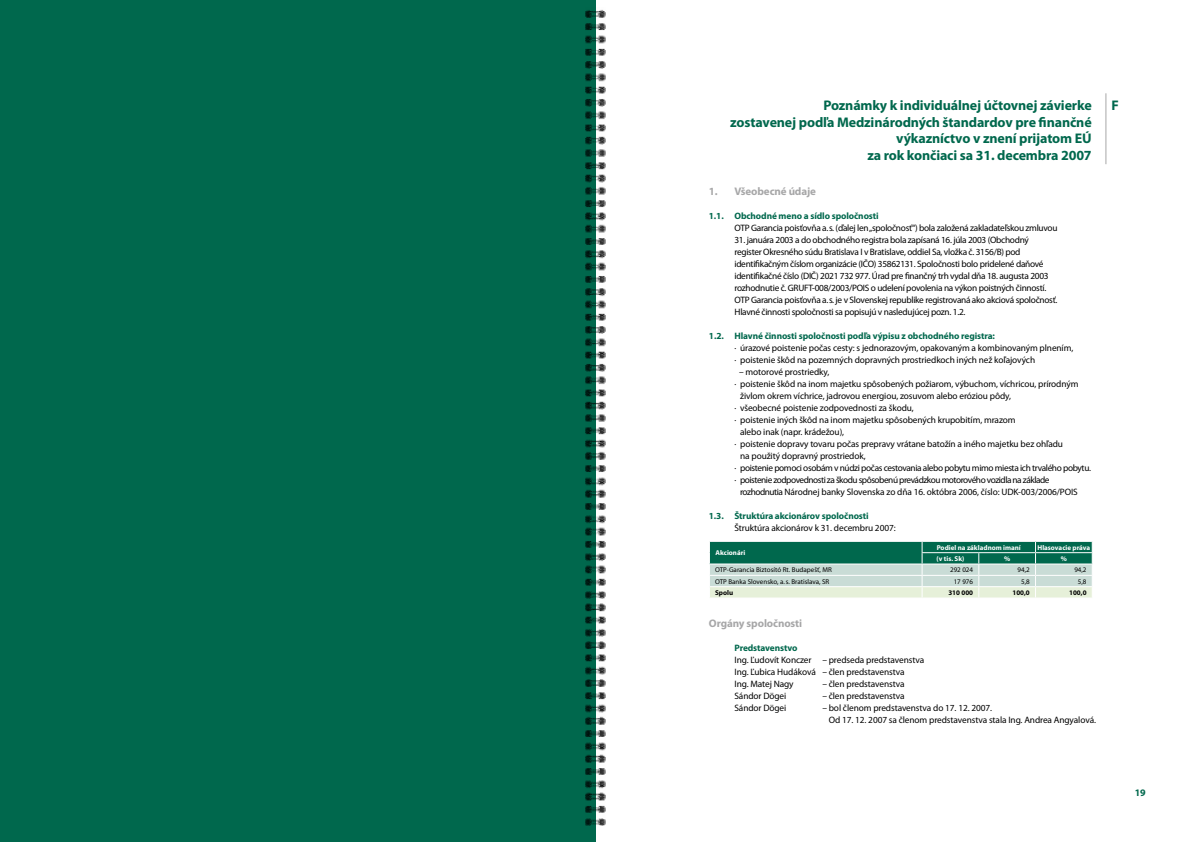
<style>
.page{position:relative;width:1191px;height:842px;background:#fff}
.page>*{position:absolute;margin:0;border:0;box-sizing:border-box;transform-origin:0 0}
.t1{font:700 14px/16.8px "Myriad Pro";letter-spacing:-.01em;color:#00684d;text-align:right}
.t2{font:700 11px "Myriad Pro";letter-spacing:-.01em;color:#a7a7a8}
.t3{font:700 10px "Myriad Pro";color:#00684d}
.t4{font:9.3px/12px "Myriad Pro";letter-spacing:-.015em;color:#000}
.t5{font:700 9.3px "Myriad Pro";letter-spacing:-.01em;color:#00684d}
.t6{font:9.3px "Myriad Pro";letter-spacing:-.04em;color:#000}
.t7{font:9.3px "Myriad Pro";letter-spacing:-.05em;color:#000}
.t8{font:7px "Myriad Pro";color:#000}
.t9{font:700 7px "Myriad Pro";color:#fff}
.t10{font:700 7px "Myriad Pro";color:#000}
</style>
<div class="page">
<div style="left:0;top:0;width:595px;height:842px;background:#00684d"></div>
<hr style="left:1105px;top:93px;width:1px;height:71px;background:#a7a7a8">
<svg style="left:709px;top:541px;width:383px;height:56px;background:#87b7a6"></svg>
<img style="left:585px;top:8px;width:20px;height:818px">
<h1 class="t1" style="left:823px;top:97px;width:270px">Poznámky k individuálnej účtovnej závierke</h1>
<h1 class="t1" style="left:1111px;top:97px;width:9px">F</h1>
<h1 class="t1" style="left:730px;top:114px;width:363px">zostavenej podľa Medzinárodných štandardov pre finančné výkazníctvo v znení prijatom EÚ<br>za rok končiaci sa 31. decembra 2007</h1>
<p class="t2" style="left:709px;top:185px;width:109px">1. Všeobecné údaje</p>
<p class="t5" style="left:709px;top:211px;width:171px">1.1. Obchodné meno a sídlo spoločnosti</p>
<p class="t4" style="left:734px;top:222px;width:324px">OTP Garancia poisťovňa a.s. (ďalej len „spoločnosť“) bola založená zakladateľskou zmluvou</p>
<p class="t4" style="left:734px;top:234px;width:324px">31. januára 2003 a do obchodného registra bola zapísaná 16. júla 2003 (Obchodný register Okresného súdu Bratislava I v Bratislave, oddiel Sa, vložka č. 3156/B) pod identifikačným číslom organizácie (IČO) 35862131. Spoločnosti bolo pridelené daňové identifikačné číslo (DIČ) 2021 732 977. Úrad pre finančný trh vydal dňa 18. augusta 2003 rozhodnutie č. GRUFT-008/2003/POIS o udelení povolenia na výkon poistných činností.<br>OTP Garancia poisťovňa a.s. je v Slovenskej republike registrovaná ako akciová spoločnosť.<br>Hlavné činnosti spoločnosti sa popisujú v nasledujúcej pozn. 1.2.</p>
<p class="t5" style="left:709px;top:331px;width:288px">1.2. Hlavné činnosti spoločnosti podľa výpisu z obchodného registra:</p>
<p class="t4" style="left:734px;top:342px;width:340px">· úrazové poistenie počas cesty: s jednorazovým, opakovaným a kombinovaným plnením, · poistenie škôd na pozemných dopravných prostriedkoch iných než koľajových</p>
<p class="t4" style="left:739px;top:366px;width:92px">– motorové prostriedky,</p>
<p class="t4" style="left:734px;top:378px;width:345px">· poistenie škôd na inom majetku spôsobených požiarom, výbuchom, víchricou, prírodným</p>
<p class="t4" style="left:740px;top:390px;width:272px">živlom okrem víchrice, jadrovou energiou, zosuvom alebo eróziou pôdy,</p>
<p class="t4" style="left:734px;top:402px;width:181px">· všeobecné poistenie zodpovednosti za škodu,</p>
<p class="t4" style="left:734px;top:414px;width:283px">· poistenie iných škôd na inom majetku spôsobených krupobitím, mrazom</p>
<p class="t4" style="left:740px;top:426px;width:105px">alebo inak (napr. krádežou),</p>
<p class="t4" style="left:734px;top:438px;width:330px">· poistenie dopravy tovaru počas prepravy vrátane batožín a iného majetku bez ohľadu</p>
<p class="t4" style="left:740px;top:450px;width:127px">na použitý dopravný prostriedok,</p>
<p class="t6" style="left:734px;top:463px;width:358px">· poistenie pomoci osobám v núdzi počas cestovania alebo pobytu mimo miesta ich trvalého pobytu.</p>
<p class="t7" style="left:734px;top:475px;width:317px">· poistenie zodpovednosti za škodu spôsobenú prevádzkou motorového vozidla na základe</p>
<p class="t4" style="left:740px;top:486px;width:339px">rozhodnutia Národnej banky Slovenska zo dňa 16. októbra 2006, číslo: UDK-003/2006/POIS</p>
<p class="t5" style="left:709px;top:511px;width:161px">1.3. Štruktúra akcionárov spoločnosti</p>
<p class="t4" style="left:734px;top:522px;width:163px">Štruktúra akcionárov k 31. decembru 2007:</p>
<p class="t9" style="left:715px;top:549px;width:31px">Akcionári</p>
<p class="t9" style="left:936px;top:543px;width:86px">Podiel na základnom imaní</p>
<p class="t9" style="left:1037px;top:543px;width:54px">Hlasovacie práva</p>
<p class="t9" style="left:936px;top:555px;width:29px">(v tis. Sk)</p>
<p class="t9" style="left:1004px;top:555px;width:8px">%</p>
<p class="t9" style="left:1060px;top:555px;width:8px">%</p>
<p class="t8" style="left:715px;top:566px;width:118px">OTP-Garancia Biztosító Rt. Budapešť, MR</p>
<p class="t8" style="left:950px;top:566px;width:25px">292 024</p>
<p class="t8" style="left:1017px;top:566px;width:14px">94,2</p>
<p class="t8" style="left:1074px;top:566px;width:14px">94,2</p>
<p class="t8" style="left:715px;top:577px;width:116px">OTP Banka Slovensko, a.s. Bratislava, SR</p>
<p class="t8" style="left:953px;top:577px;width:21px">17 976</p>
<p class="t8" style="left:1021px;top:577px;width:10px">5,8</p>
<p class="t8" style="left:1078px;top:577px;width:10px">5,8</p>
<p class="t10" style="left:715px;top:589px;width:20px">Spolu</p>
<p class="t10" style="left:948px;top:589px;width:26px">310 000</p>
<p class="t10" style="left:1012px;top:589px;width:19px">100,0</p>
<p class="t10" style="left:1069px;top:589px;width:19px">100,0</p>
<p class="t2" style="left:709px;top:617px;width:95px">Orgány spoločnosti</p>
<p class="t5" style="left:709px;top:643px;width:9px">P</p>
<p class="t5" style="left:739px;top:643px;width:59px">redstavenstvo</p>
<p class="t4" style="left:734px;top:654px;width:191px">Ing. Ľudovít Konczer – predseda predstavenstva<br>Ing. Ľubica Hudáková – člen predstavenstva<br>Ing. Matej Nagy</p>
<p class="t4" style="left:822px;top:678px;width:84px">– člen predstavenstva</p>
<p class="t4" style="left:734px;top:690px;width:53px">Sándor Dögei</p>
<p class="t4" style="left:822px;top:690px;width:84px">– člen predstavenstva</p>
<p class="t4" style="left:734px;top:702px;width:53px">Sándor Dögei</p>
<p class="t4" style="left:828px;top:702px;width:269px;text-indent:-6px">– bol členom predstavenstva do 17. 12. 2007.<br>Od 17. 12. 2007 sa členom predstavenstva stala Ing. Andrea Angyalová.</p>
<p class="t3" style="left:1134px;top:787px;width:12px">19</p>
</div>
